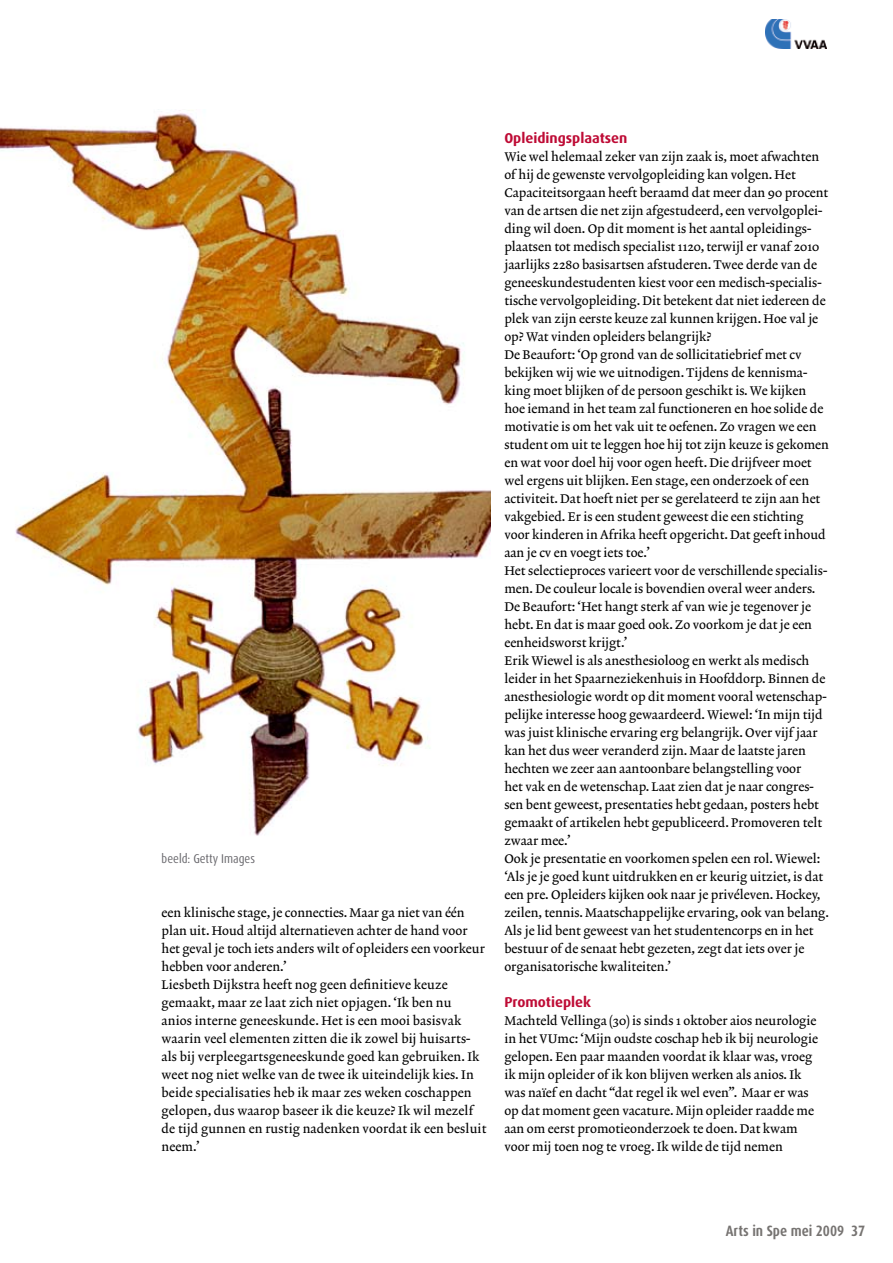
<style>
.page{position:relative;width:893px;height:1263px;background:#fff}
.page>*{position:absolute;margin:0;border:0;box-sizing:border-box;transform-origin:0 0}
.t1{font:700 condensed 15px "Dax Pro";color:#767371}
.t2{font:700 14.25px "Dax Pro";color:#be0b35}
.t3{font:12.75px/18px "Lexicon No 2 Roman A";color:#000}
.t4{font:condensed 12.75px "Dax Pro";color:#68676c}
</style>
<div class="page">
<img style="left:765px;top:19px;width:62px;height:30px">
<img style="left:0;top:113px;width:490px;height:723px">
<p class="t4" style="left:162px;top:850px;width:95px">beeld: Getty Images</p>
<p class="t3" style="left:162px;top:904px;width:326px">een klinische stage, je connecties. Maar ga niet van één plan uit. Houd altijd alternatieven achter de hand voor het geval je toch iets anders wilt of opleiders een voorkeur hebben voor anderen.’<br>Liesbeth Dijkstra heeft nog geen definitieve keuze gemaakt, maar ze laat zich niet opjagen. ‘Ik ben nu<br>anios interne geneeskunde. Het is een mooi basisvak waarin veel elementen zitten die ik zowel bij huisarts&shy;als bij verpleegartsgeneeskunde goed kan gebruiken. Ik weet nog niet welke van de twee ik uiteindelijk kies. In beide specialisaties heb ik maar zes weken coschappen gelopen, dus waarop baseer ik die keuze? Ik wil mezelf de tijd gunnen en rustig nadenken voordat ik een besluit neem.’</p>
<p class="t2" style="left:504px;top:129px;width:125px">Opleidingsplaatsen</p>
<p class="t3" style="left:504px;top:148px;width:326px">Wie wel helemaal zeker van zijn zaak is, moet afwachten of hij de gewenste vervolgopleiding kan volgen. Het Capaciteitsorgaan heeft beraamd dat meer dan 90 procent van de artsen die net zijn afgestudeerd, een vervolgoplei&shy;ding wil doen. Op dit moment is het aantal opleidings&shy;plaatsen tot medisch specialist 1120, terwijl er vanaf 2010 jaarlijks 2280 basisartsen afstuderen. Twee derde van de geneeskundestudenten kiest voor een medisch-specialis&shy;tische vervolgopleiding. Dit betekent dat niet iedereen de plek van zijn eerste keuze zal kunnen krijgen. Hoe val je op? Wat vinden opleiders belangrijk?<br>De Beaufort: ‘Op grond van de sollicitatiebrief met cv bekijken wij wie we uitnodigen. Tijdens de kennisma&shy;king moet blijken of de persoon geschikt is. We kijken hoe iemand in het team zal functioneren en hoe solide de motivatie is om het vak uit te oefenen. Zo vragen we een student om uit te leggen hoe hij tot zijn keuze is gekomen en wat voor doel hij voor ogen heeft. Die drijfveer moet wel ergens uit blijken. Een stage, een onderzoek of een activiteit. Dat hoeft niet per se gerelateerd te zijn aan het vakgebied. Er is een student geweest die een stichting voor kinderen in Afrika heeft opgericht. Dat geeft inhoud aan je cv en voegt iets toe.’<br>Het selectieproces varieert voor de verschillende specialis&shy;men. De couleur locale is bovendien overal weer anders.<br>De Beaufort: ‘Het hangt sterk af van wie je tegenover je hebt. En dat is maar goed ook. Zo voorkom je dat je een eenheidsworst krijgt.’<br>Erik Wiewel is als anesthesioloog en werkt als medisch leider in het Spaarneziekenhuis in Hoofddorp. Binnen de anesthesiologie wordt op dit moment vooral wetenschap&shy;pelijke interesse hoog gewaardeerd. Wiewel: ‘In mijn tijd was juist klinische ervaring erg belangrijk. Over vijf jaar kan het dus weer veranderd zijn. Maar de laatste jaren hechten we zeer aan aantoonbare belangstelling voor<br>het vak en de wetenschap. Laat zien dat je naar congres&shy;sen bent geweest, presentaties hebt gedaan, posters hebt gemaakt of artikelen hebt gepubliceerd. Promoveren telt zwaar mee.’<br>Ook je presentatie en voorkomen spelen een rol. Wiewel: ‘Als je je goed kunt uitdrukken en er keurig uitziet, is dat een pre. Opleiders kijken ook naar je privéleven. Hockey, zeilen, tennis. Maatschappelijke ervaring, ook van belang.<br>Als je lid bent geweest van het studentencorps en in het bestuur of de senaat hebt gezeten, zegt dat iets over je organisatorische kwaliteiten.’</p>
<p class="t2" style="left:504px;top:993px;width:88px">Promotieplek</p>
<p class="t3" style="left:504px;top:1012px;width:315px">Machteld Vellinga (30) is sinds 1 oktober aios neurologie in het VUmc: ‘Mijn oudste coschap heb ik bij neurologie gelopen. Een paar maanden voordat ik klaar was, vroeg ik mijn opleider of ik kon blijven werken als anios. Ik was naïef en dacht “dat regel ik wel even”. Maar er was op dat moment geen vacature. Mijn opleider raadde me aan om eerst promotieonderzoek te doen. Dat kwam voor mij toen nog te vroeg. Ik wilde de tijd nemen</p>
<p class="t1" style="left:726px;top:1221px;width:141px">Arts in Spe mei 2009 37</p>
</div>
